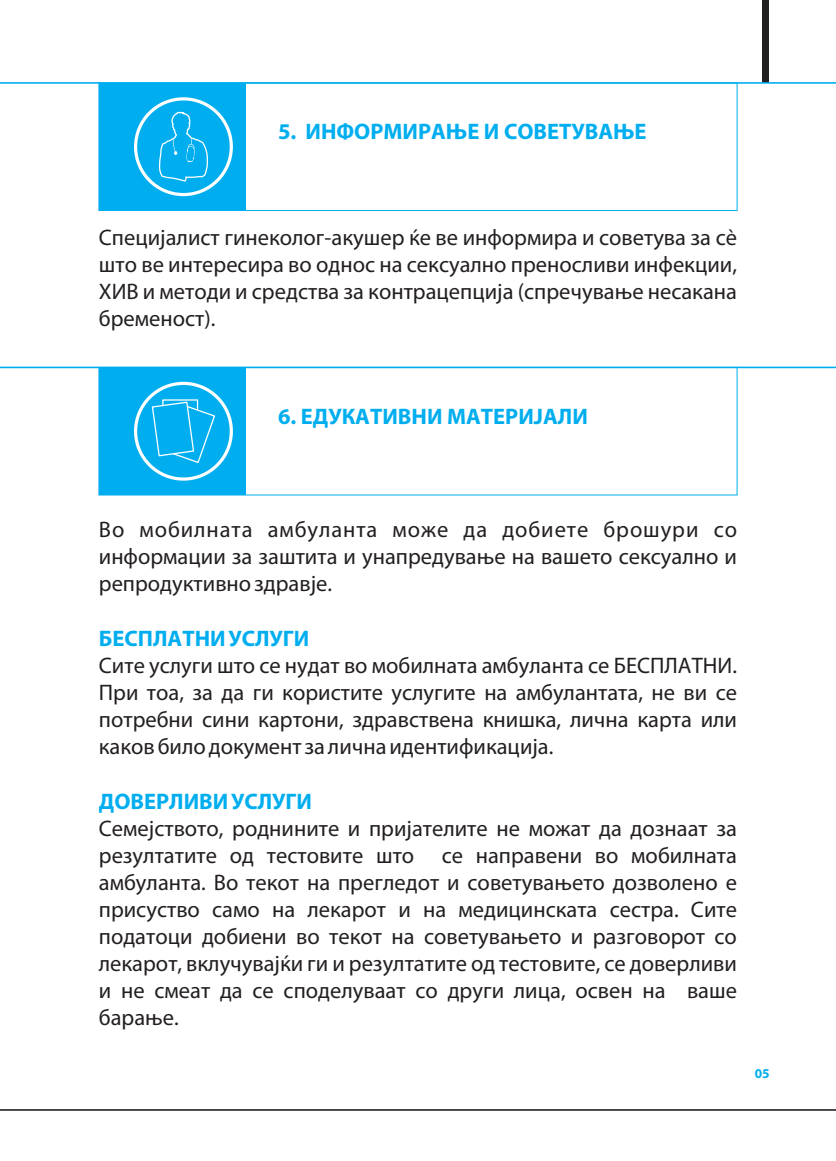
<style>
.page{position:relative;width:836px;height:1161px;background:#fff}
.page>*{position:absolute;margin:0;border:0;box-sizing:border-box;transform-origin:0 0}
.t1{font:22.5px/27px "Myriad Pro";color:#231f20;text-align:justify}
.t2{font:700 22.5px "Myriad Pro";color:#00aeef}
.t3{font:700 13.5px "Myriad Pro";color:#00aeef}
</style>
<div class="page">
<div style="left:762px;top:0;width:7px;height:83px;background:#231f20"></div>
<hr style="left:0;top:1109px;width:836px;height:2px;background:#231f20">
<div style="left:99px;top:83px;width:147px;height:127px;background:#00aeef"></div>
<svg style="left:158px;top:111px;width:50px;height:71px"></svg>
<div style="left:134px;top:97px;width:99px;height:99px;border:3px solid #fff;border-radius:50%"></div>
<div style="left:99px;top:83px;width:638px;height:128px;border:1px solid #00aeef"></div>
<div style="left:99px;top:367px;width:147px;height:128px;background:#00aeef"></div>
<svg style="left:151px;top:401px;width:64px;height:62px"></svg>
<div style="left:134px;top:382px;width:99px;height:99px;border:3px solid #fff;border-radius:50%"></div>
<div style="left:99px;top:367px;width:638px;height:128px;border:1px solid #00aeef"></div>
<hr style="left:0;top:367px;width:836px;height:1px;background:#00aeef">
<hr style="left:0;top:82px;width:836px;height:2px;background:#00aeef">
<p class="t2" style="left:278px;top:123px;width:370px">5. ИНФОРМИРАЊЕ И СОВЕТУВАЊЕ</p>
<p class="t1" style="left:99px;top:226px;width:639px">Специјалист гинеколог-акушер ќе ве информира и советува за сè што ве интересира во однос на сексуално преносливи инфекции, ХИВ и методи и средства за контрацепција (спречување несакана бременост).</p>
<p class="t2" style="left:278px;top:407px;width:311px">6. ЕДУКАТИВНИ МАТЕРИЈАЛИ</p>
<p class="t1" style="left:99px;top:518px;width:639px">Во мобилната амбуланта може да добиете брошури со информации за заштита и унапредување на вашето сексуално и репродуктивно здравје.</p>
<p class="t2" style="left:99px;top:629px;width:212px">БЕСПЛАТНИ УСЛУГИ</p>
<p class="t1" style="left:99px;top:654px;width:639px">Сите услуги што се нудат во мобилната амбуланта се БЕСПЛАТНИ.<br>При тоа, за да ги користите услугите на амбулантата, не ви се потребни сини картони, здравствена книшка, лична карта или каков било документ за лична идентификација.</p>
<p class="t2" style="left:99px;top:792px;width:215px">ДОВЕРЛИВИ УСЛУГИ</p>
<p class="t1" style="left:99px;top:817px;width:639px">Семејството, роднините и пријателите не можат да дознаат за резултатите од тестовите што се направени во мобилната амбуланта. Во текот на прегледот и советувањето дозволено е присуство само на лекарот и на медицинската сестра. Сите податоци добиени во текот на советувањето и разговорот со лекарот, вклучувајќи ги и резултатите од тестовите, се доверливи и не смеат да се споделуваат со други лица, освен на ваше барање.</p>
<p class="t3" style="left:754px;top:1068px;width:16px">05</p>
</div>
